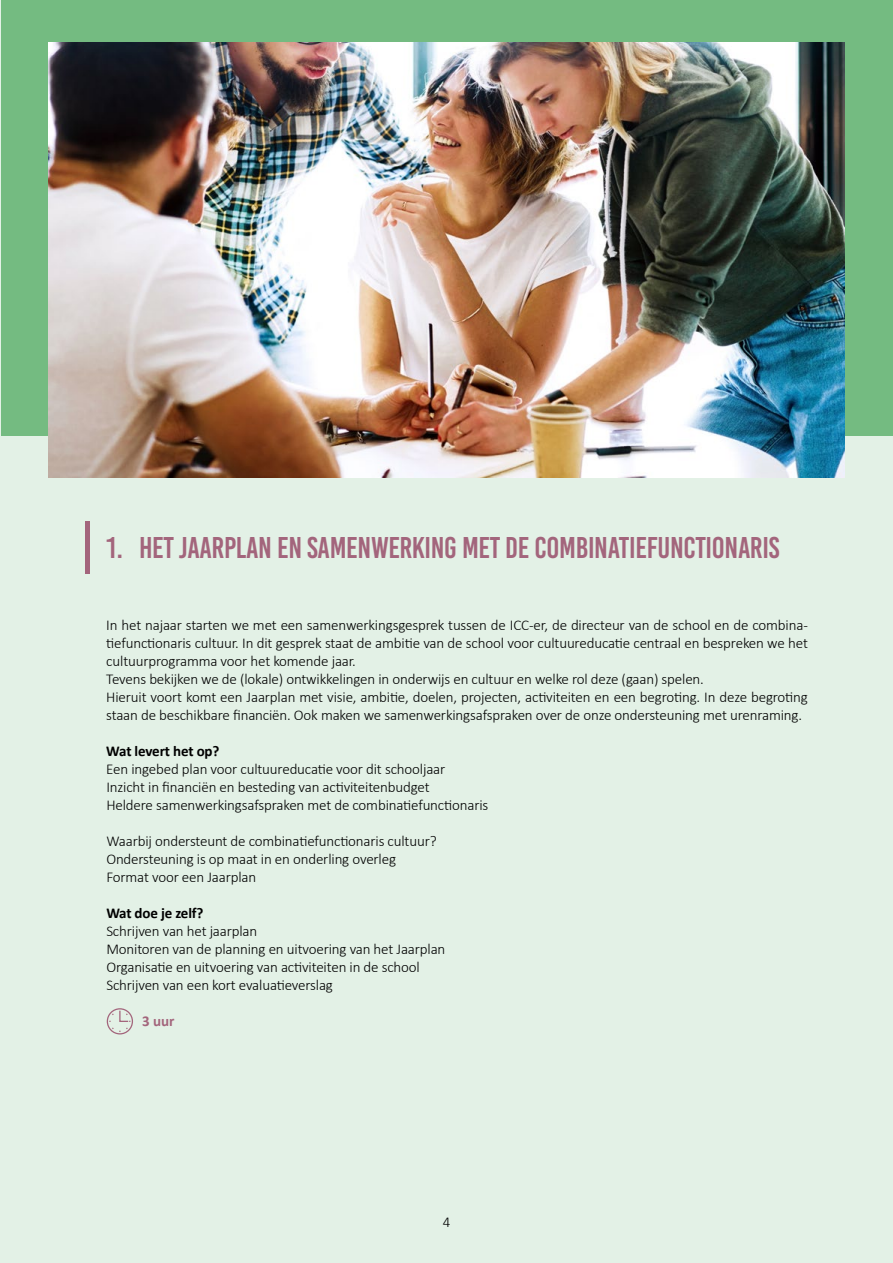
<style>
.page{position:relative;width:893px;height:1263px;background:#e3f1e6}
.page>*{position:absolute;margin:0;border:0;box-sizing:border-box;transform-origin:0 0}
.t1{font:30px "Bebas Kai";letter-spacing:-.01em;color:#a3657c}
.t2{font:300 15px/18px "Calibri";letter-spacing:-.01em;color:#000}
.t3{font:700 15px "Calibri";letter-spacing:-.01em;color:#000}
.t4{font:700 15px "Calibri";color:#a3657c}
</style>
<div class="page">
<div style="left:2px;top:0;width:891px;height:435px;background:#74bb81"></div>
<hr style="left:85px;top:521px;width:4px;height:53px;background:#a3657c">
<img style="left:49px;top:42px;width:795px;height:435px">
<div style="left:107px;top:1008px;width:26px;height:26px;border:1px solid #a3657c;border-radius:50%"></div>
<svg style="left:109px;top:1009px;width:21px;height:23px"></svg>
<h1 class="t1" style="left:106px;top:532px;width:675px">1. HET JAARPLAN EN SAMENWERKING MET DE COMBINATIEFUNCTIONARIS</h1>
<p class="t2" style="left:106px;top:616px;width:703px">In het najaar starten we met een samenwerkingsgesprek tussen de ICC-er, de directeur van de school en de combina&shy;tiefunctionaris cultuur. In dit gesprek staat de ambitie van de school voor cultuureducatie centraal en bespreken we het cultuurprogramma voor het komende jaar.<br>Tevens bekijken we de (lokale) ontwikkelingen in onderwijs en cultuur en welke rol deze (gaan) spelen.<br>Hieruit voort komt een Jaarplan met visie, ambitie, doelen, projecten, activiteiten en een begroting. In deze begroting staan de beschikbare financiën. Ook maken we samenwerkingsafspraken over de onze ondersteuning met urenraming.</p>
<p class="t3" style="left:106px;top:740px;width:115px">Wat levert het op?</p>
<p class="t2" style="left:106px;top:760px;width:384px">Een ingebed plan voor cultuureducatie voor dit schooljaar<br>Inzicht in financiën en besteding van activiteitenbudget<br>Heldere samenwerkingsafspraken met de combinatiefunctionaris</p>
<p class="t2" style="left:106px;top:832px;width:332px">Waarbij ondersteunt de combinatiefunctionaris cultuur?<br>Ondersteuning is op maat in en onderling overleg<br>Format voor een Jaarplan</p>
<p class="t3" style="left:106px;top:902px;width:99px">Wat doe je zelf?</p>
<p class="t2" style="left:106px;top:922px;width:341px">Schrijven van het jaarplan<br>Monitoren van de planning en uitvoering van het Jaarplan Organisatie en uitvoering van activiteiten in de school Schrijven van een kort evaluatieverslag</p>
<p class="t4" style="left:142px;top:1010px;width:34px">3 uur</p>
<p class="t2" style="left:443px;top:1213px;width:9px">4</p>
</div>
